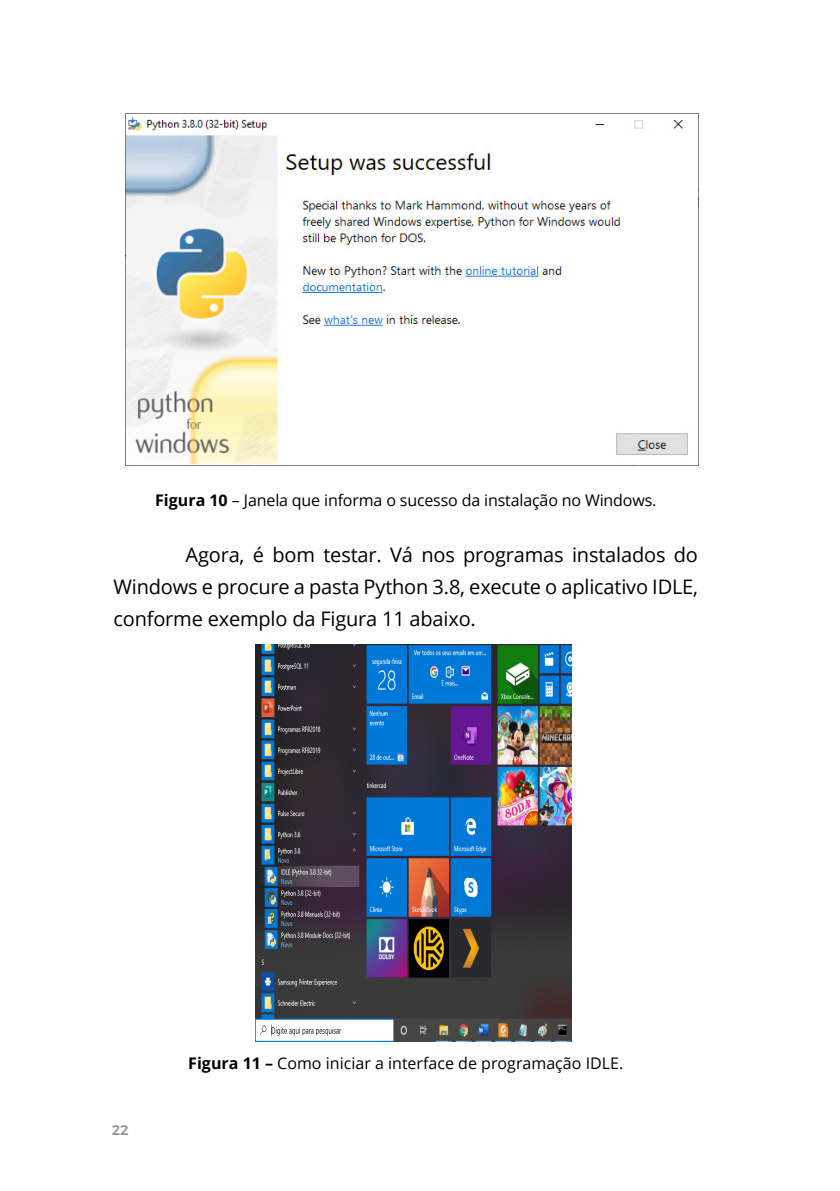
<style>
.page{position:relative;width:840px;height:1191px;background:#fff}
.page>*{position:absolute;margin:0;border:0;box-sizing:border-box;transform-origin:0 0}
.t1{font:20px/32px "Open Sans";letter-spacing:-.01em;color:#000;text-align:justify}
.t2{font:16px "Open Sans";letter-spacing:-.01em;color:#000}
.t3{font:500 14px "Montserrat Alternates";color:#929292}
.s1{font-weight:700}
</style>
<div class="page">
<img style="left:125px;top:113px;width:572px;height:353px">
<img style="left:255px;top:644px;width:316px;height:397px">
<p class="t2" style="left:155px;top:489px;width:502px"><span class="s1">Figura 10</span> – Janela que informa o sucesso da instalação no Windows.</p>
<p class="t1" style="left:113px;top:538px;width:585px;text-indent:72px">Agora, é bom testar. Vá nos programas instalados do Windows e procure a pasta Python 3.8, execute o aplicativo IDLE, conforme exemplo da Figura 11 abaixo.</p>
<p class="t3" style="left:112px;top:1118px;width:19px">22</p>
<p class="t2" style="left:188px;top:1052px;width:436px"><span class="s1">Figura 11 –</span> Como iniciar a interface de programação IDLE.</p>
</div>
